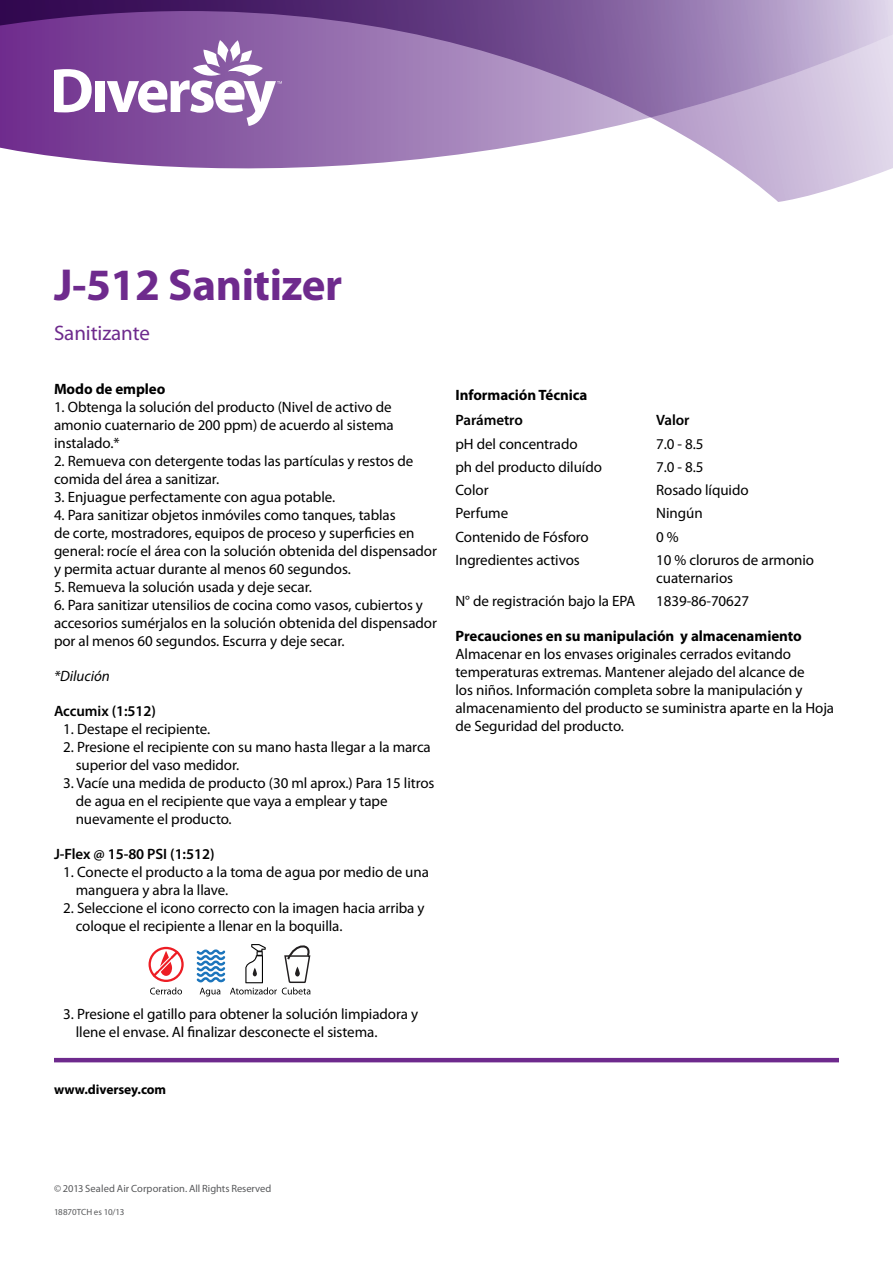
<style>
.page{position:relative;width:893px;height:1263px;background:#fff}
.page>*{position:absolute;margin:0;border:0;box-sizing:border-box;transform-origin:0 0}
.t1{font:700 45px "Myriad Pro";letter-spacing:-.01em;color:#6e2a8d}
.t2{font:21px "Myriad Pro";letter-spacing:-.005em;color:#6e2a8d}
.t3{font:15px/18px "Myriad Pro";letter-spacing:-.005em;color:#000}
.t4{font:700 15px "Myriad Pro";letter-spacing:-.005em;color:#000}
.t5{font:600 15px "Myriad Pro";letter-spacing:-.005em;color:#000}
.t6{font:italic 15px "Myriad Pro";letter-spacing:-.005em;color:#000}
.t7{font:700 13.5px "Myriad Pro";letter-spacing:-.005em;color:#000}
.t8{font:10.5px "Myriad Pro";letter-spacing:.005em;color:#58595b}
.t9{font:9px "Myriad Pro";letter-spacing:-.005em;color:#58595b}
</style>
<div class="page">
<svg style="left:0;top:0;width:893px;height:202px"></svg>
<hr style="left:54px;top:1058px;width:785px;height:4px;background:#6e2a8d">
<svg style="left:54px;top:69px;width:38px;height:43px"></svg>
<div style="left:95px;top:81px;width:10px;height:31px;background:#fff"></div>
<svg style="left:107px;top:40px;width:175px;height:86px"></svg>
<svg style="left:149px;top:947px;width:35px;height:47px"></svg>
<svg style="left:196px;top:944px;width:115px;height:52px"></svg>
<h1 class="t1" style="left:54px;top:256px;width:290px">J-512 Sanitizer</h1>
<h2 class="t2" style="left:54px;top:320px;width:97px">Sanitizante</h2>
<p class="t4" style="left:54px;top:379px;width:113px">Modo de empleo</p>
<p class="t3" style="left:54px;top:398px;width:341px">1. Obtenga la solución del producto (Nivel de activo de amonio cuaternario de 200 ppm) de acuerdo al sistema instalado.*</p>
<p class="t3" style="left:54px;top:452px;width:361px">2. Remueva con detergente todas las partículas y restos de comida del área a sanitizar.</p>
<p class="t3" style="left:54px;top:488px;width:283px">3. Enjuague perfectamente con agua potable.</p>
<p class="t3" style="left:54px;top:506px;width:384px">4. Para sanitizar objetos inmóviles como tanques, tablas<br>de corte, mostradores, equipos de proceso y superficies en general: rocíe el área con la solución obtenida del dispensador y permita actuar durante al menos 60 segundos.</p>
<p class="t3" style="left:54px;top:578px;width:259px">5. Remueva la solución usada y deje secar.</p>
<p class="t3" style="left:54px;top:596px;width:384px">6. Para sanitizar utensilios de cocina como vasos, cubiertos y accesorios sumérjalos en la solución obtenida del dispensador por al menos 60 segundos. Escurra y deje secar.</p>
<p class="t6" style="left:54px;top:667px;width:57px">*Dilución</p>
<p class="t5" style="left:54px;top:701px;width:103px">Accumix (1:512)</p>
<p class="t3" style="left:63px;top:720px;width:148px">1. Destape el recipiente.</p>
<p class="t3" style="left:76px;top:738px;width:357px;text-indent:-12px">2. Presione el recipiente con su mano hasta llegar a la marca superior del vaso medidor.</p>
<p class="t3" style="left:76px;top:774px;width:360px;text-indent:-12px">3. Vacíe una medida de producto (30 ml aprox.) Para 15 litros de agua en el recipiente que vaya a emplear y tape nuevamente el producto.</p>
<p class="t5" style="left:54px;top:844px;width:162px">J-Flex @ 15-80 PSI (1:512)</p>
<p class="t3" style="left:76px;top:863px;width:355px;text-indent:-12px">1. Conecte el producto a la toma de agua por medio de una manguera y abra la llave.</p>
<p class="t3" style="left:76px;top:899px;width:350px;text-indent:-12px">2. Seleccione el icono correcto con la imagen hacia arriba y coloque el recipiente a llenar en la boquilla.</p>
<p class="t4" style="left:455px;top:385px;width:134px">Información Técnica</p>
<p class="t5" style="left:455px;top:411px;width:69px">Parámetro</p>
<p class="t5" style="left:656px;top:411px;width:35px">Valor</p>
<p class="t3" style="left:455px;top:434px;width:124px">pH del concentrado</p>
<p class="t3" style="left:656px;top:434px;width:49px">7.0 - 8.5</p>
<p class="t3" style="left:455px;top:458px;width:148px">ph del producto diluído</p>
<p class="t3" style="left:656px;top:458px;width:49px">7.0 - 8.5</p>
<p class="t3" style="left:455px;top:481px;width:35px">Color</p>
<p class="t3" style="left:656px;top:481px;width:94px">Rosado líquido</p>
<p class="t3" style="left:455px;top:504px;width:54px">Perfume</p>
<p class="t3" style="left:656px;top:504px;width:48px">Ningún</p>
<p class="t3" style="left:455px;top:527px;width:135px">Contenido de Fósforo</p>
<p class="t3" style="left:656px;top:527px;width:24px">0 %</p>
<p class="t3" style="left:455px;top:551px;width:126px">Ingredientes activos</p>
<p class="t3" style="left:656px;top:551px;width:159px">10 % cloruros de armonio cuaternarios</p>
<p class="t3" style="left:455px;top:592px;width:181px">N° de registración bajo la EPA</p>
<p class="t3" style="left:656px;top:592px;width:94px">1839-86-70627</p>
<p class="t4" style="left:455px;top:626px;width:348px">Precauciones en su manipulación y almacenamiento</p>
<p class="t3" style="left:455px;top:645px;width:380px">Almacenar en los envases originales cerrados evitando temperaturas extremas. Mantener alejado del alcance de<br>los niños. Información completa sobre la manipulación y almacenamiento del producto se suministra aparte en la Hoja de Seguridad del producto.</p>
<p class="t3" style="left:76px;top:1005px;width:344px;text-indent:-12px">3. Presione el gatillo para obtener la solución limpiadora y llene el envase. Al finalizar desconecte el sistema.</p>
<p class="t7" style="left:54px;top:1081px;width:114px">www.diversey.com</p>
<p class="t8" style="left:54px;top:1182px;width:219px">© 2013 Sealed Air Corporation. All Rights Reserved</p>
<p class="t9" style="left:54px;top:1206px;width:72px">18870TCH es 10/13</p>
</div>
